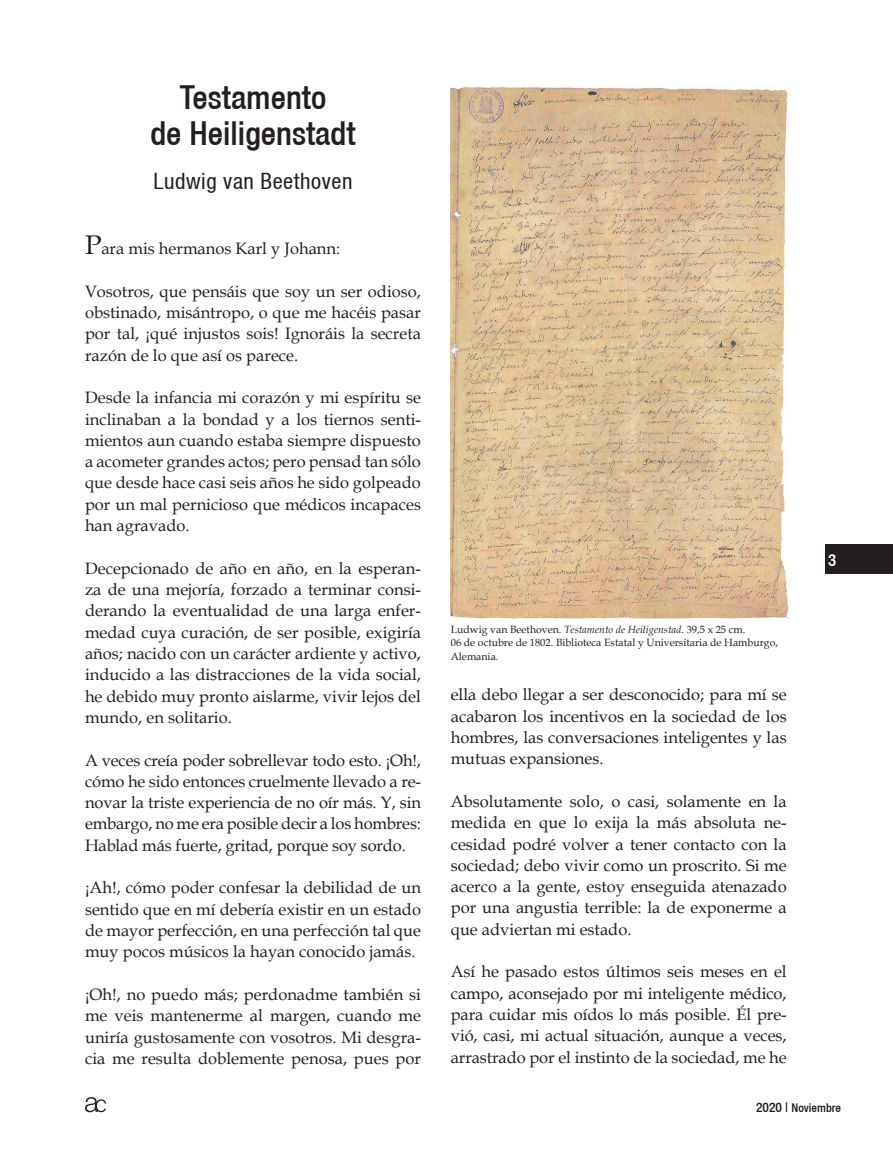
<style>
.page{position:relative;width:893px;height:1149px;background:#fff}
.page>*{position:absolute;margin:0;border:0;box-sizing:border-box;transform-origin:0 0}
.t1{font:500 condensed 33px/36px "Helvetica 67";color:#231f20;text-align:center}
.t2{font:condensed 22.5px "Helvetica 57";letter-spacing:.025em;color:#231f20}
.t3{font:500 condensed 16.95px "Helvetica 67";color:#fff}
.t4{font:16.5px/21.3px "Book Antiqua";color:#231f20;text-align:justify}
.t5{font:500 condensed 12px "Helvetica 67";color:#231f20}
.t6{font:10.5px/13.5px "Book Antiqua";color:#231f20}
.s1{font-size:27px}
.s2{font-style:italic}
.s3{font-size:13.5px}
</style>
<div class="page">
<div style="left:825px;top:544px;width:68px;height:29px;background:#231f20"></div>
<svg style="left:85px;top:1097px;width:21px;height:14px"></svg>
<img style="left:451px;top:85px;width:338px;height:533px">
<h1 class="t1" style="left:150px;top:78px;width:207px">Testamento<br>de Heiligenstadt</h1>
<h2 class="t2" style="left:154px;top:167px;width:200px">Ludwig van Beethoven</h2>
<p class="t4" style="left:85px;top:237px;width:257px"><span class="s1">P</span>ara mis hermanos Karl y Johann:</p>
<p class="t4" style="left:85px;top:280px;width:337px">Vosotros, que pensáis que soy un ser odioso, obstinado, misántropo, o que me hacéis pasar por tal, ¡qué injustos sois! Ignoráis la secreta razón de lo que así os parece.</p>
<p class="t4" style="left:85px;top:386px;width:337px">Desde la infancia mi corazón y mi espíritu se inclinaban a la bondad y a los tiernos senti&shy;mientos aun cuando estaba siempre dispuesto a acometer grandes actos; pero pensad tan sólo que desde hace casi seis años he sido golpeado por un mal pernicioso que médicos incapaces han agravado.</p>
<p class="t4" style="left:85px;top:557px;width:337px">Decepcionado de año en año, en la esperan&shy;za de una mejoría, forzado a terminar consi&shy;derando la eventualidad de una larga enfer&shy;medad cuya curación, de ser posible, exigiría años; nacido con un carácter ardiente y activo, inducido a las distracciones de la vida social, he debido muy pronto aislarme, vivir lejos del mundo, en solitario.</p>
<p class="t4" style="left:85px;top:748px;width:337px">A veces creía poder sobrellevar todo esto. ¡Oh!, cómo he sido entonces cruelmente llevado a re&shy;novar la triste experiencia de no oír más. Y, sin embargo, no me era posible decir a los hombres:<br>Hablad más fuerte, gritad, porque soy sordo.</p>
<p class="t4" style="left:85px;top:876px;width:337px">¡Ah!, cómo poder confesar la debilidad de un sentido que en mí debería existir en un estado de mayor perfección, en una perfección tal que muy pocos músicos la hayan conocido jamás.</p>
<p class="t4" style="left:85px;top:982px;width:337px">¡Oh!, no puedo más; perdonadme también si me veis mantenerme al margen, cuando me uniría gustosamente con vosotros. Mi desgra&shy;cia me resulta doblemente penosa, pues por</p>
<p class="t6" style="left:451px;top:622px;width:329px">Ludwig van Beethoven. <span class="s2">Testamento de Heiligenstad.</span> 39,5 x 25 cm.<br>06 de octubre de 1802. Biblioteca Estatal y Universitaria de Hamburgo,<br>Alemania.</p>
<p class="t4" style="left:451px;top:683px;width:337px">ella debo llegar a ser desconocido; para mí se acabaron los incentivos en la sociedad de los hombres, las conversaciones inteligentes y las mutuas expansiones.</p>
<p class="t4" style="left:451px;top:790px;width:337px">Absolutamente solo, o casi, solamente en la medida en que lo exija la más absoluta ne&shy;cesidad podré volver a tener contacto con la sociedad; debo vivir como un proscrito. Si me acerco a la gente, estoy enseguida atenazado por una angustia terrible: la de exponerme a que adviertan mi estado.</p>
<p class="t4" style="left:451px;top:960px;width:337px">Así he pasado estos últimos seis meses en el campo, aconsejado por mi inteligente médico, para cuidar mis oídos lo más posible. Él pre&shy;vió, casi, mi actual situación, aunque a veces, arrastrado por el instinto de la sociedad, me he</p>
<p class="t3" style="left:828px;top:549px;width:10px">3</p>
<p class="t5" style="left:756px;top:1100px;width:87px"><span class="s3">2020 |</span> Noviembre</p>
</div>
